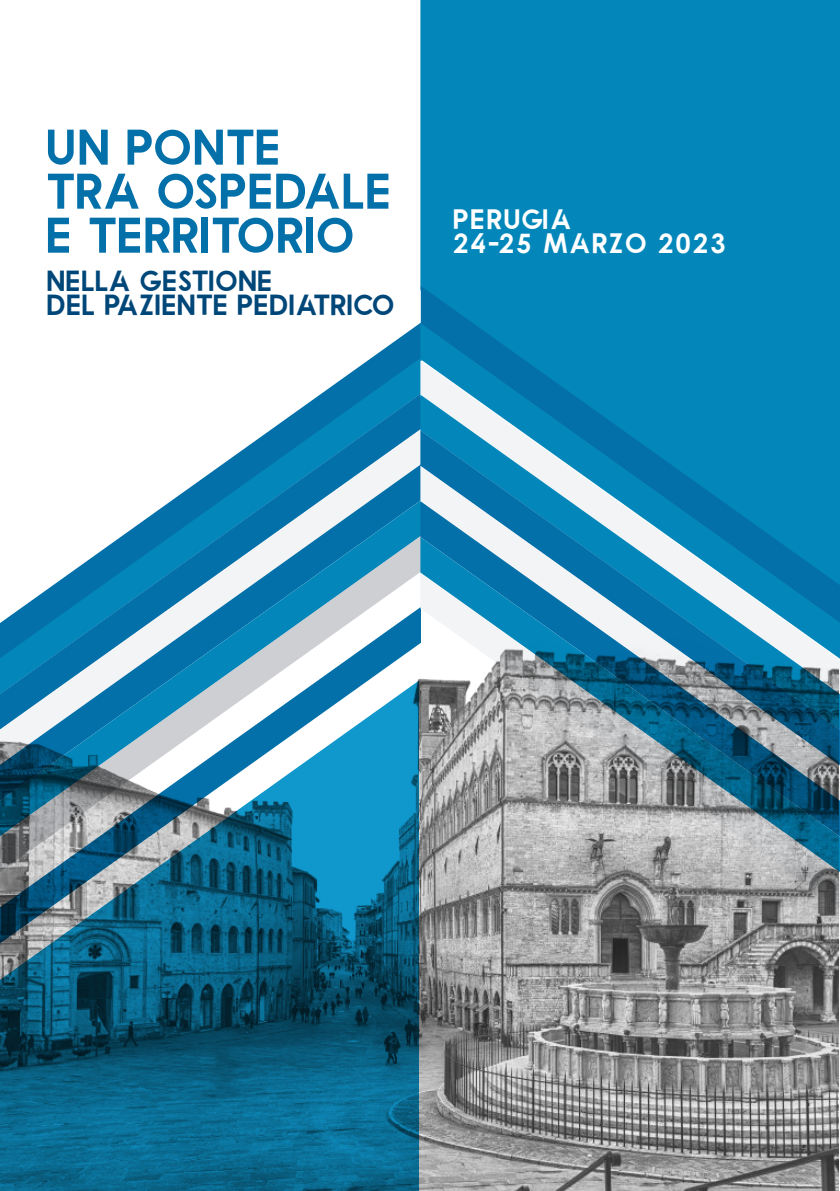
<style>
.page{position:relative;width:840px;height:1191px;background:#fff}
.page>*{position:absolute;margin:0;border:0;box-sizing:border-box;transform-origin:0 0}
.t1{font:700 50px "Qualy";letter-spacing:.01em;color:#0370a9}
.t2{font:700 29px "Qualy";letter-spacing:.01em;color:#004779}
.t3{font:700 28px "Qualy";letter-spacing:.05em;color:#fff}
</style>
<div class="page">
<div style="left:420px;top:0;width:419px;height:284px;background:#0387ba"></div>
<svg style="left:371px;top:324px;width:48px;height:34px"></svg>
<svg style="left:322px;top:358px;width:97px;height:35px"></svg>
<svg style="left:272px;top:393px;width:147px;height:36px"></svg>
<svg style="left:223px;top:429px;width:196px;height:35px"></svg>
<svg style="left:172px;top:464px;width:247px;height:36px"></svg>
<svg style="left:123px;top:500px;width:296px;height:35px"></svg>
<svg style="left:22px;top:535px;width:397px;height:72px"></svg>
<svg style="left:0;top:607px;width:420px;height:27px"></svg>
<svg style="left:419px;top:284px;width:420px;height:344px;background:#0687b9"></svg>
<svg style="left:420px;top:323px;width:419px;height:37px;background:#0384b7"></svg>
<svg style="left:420px;top:360px;width:419px;height:34px;background:#118abb"></svg>
<svg style="left:420px;top:394px;width:419px;height:36px;background:#1f91be"></svg>
<svg style="left:420px;top:430px;width:419px;height:36px;background:#1f8fbe"></svg>
<svg style="left:420px;top:466px;width:419px;height:35px;fill:#0387ba"></svg>
<svg style="left:420px;top:501px;width:419px;height:36px;fill:#0387ba"></svg>
<svg style="left:420px;top:537px;width:419px;height:35px"></svg>
<svg style="left:420px;top:572px;width:419px;height:336px"></svg>
<img style="left:0;top:634px;width:838px;height:557px">
<p class="t1" style="left:48px;top:118px;width:236px">UN PONTE</p>
<p class="t1" style="left:48px;top:162px;width:347px">TRA OSPEDALE</p>
<p class="t1" style="left:48px;top:206px;width:310px">E TERRITORIO</p>
<p class="t2" style="left:48px;top:263px;width:227px">NELLA GESTIONE</p>
<p class="t2" style="left:48px;top:287px;width:349px">DEL PAZIENTE PEDIATRICO</p>
<p class="t3" style="left:454px;top:202px;width:120px">PERUGIA</p>
<p class="t3" style="left:454px;top:226px;width:274px">24-25 MARZO 2023</p>
</div>
